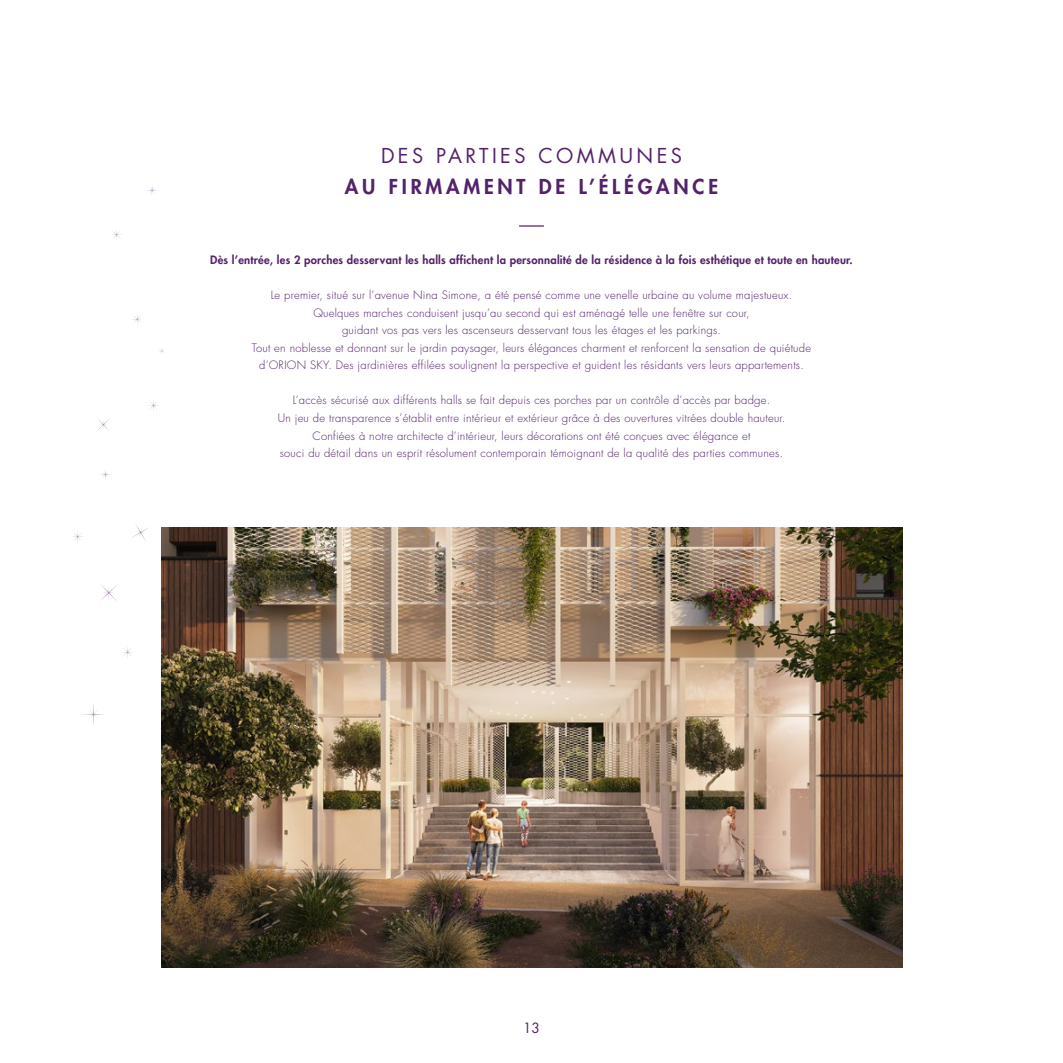
<style>
.page{position:relative;width:1063px;height:1063px;background:#fff}
.page>*{position:absolute;margin:0;border:0;box-sizing:border-box;transform-origin:0 0}
.t1{font:800 20px "Futura Std";letter-spacing:.19em;color:#53226b}
.t2{font:20px "Futura Std";letter-spacing:.17em;color:#53226b}
.t3{font:13.75px "Futura Std";color:#53226b}
.t4{font:300 11.25px/17.5px "Futura Std";letter-spacing:.02em;color:#53226b;text-align:center}
.t5{font:800 11.25px "Futura Std";letter-spacing:.02em;color:#53226b}
</style>
<div class="page">
<img style="left:161px;top:527px;width:742px;height:440px">
<svg style="left:123px;top:647px;width:10px;height:10px"></svg>
<svg style="left:112px;top:230px;width:9px;height:10px"></svg>
<svg style="left:149px;top:400px;width:10px;height:11px"></svg>
<svg style="left:73px;top:532px;width:10px;height:10px"></svg>
<svg style="left:133px;top:314px;width:8px;height:10px"></svg>
<svg style="left:100px;top:585px;width:17px;height:16px"></svg>
<svg style="left:82px;top:703px;width:22px;height:22px"></svg>
<svg style="left:132px;top:524px;width:17px;height:17px"></svg>
<svg style="left:97px;top:419px;width:12px;height:12px"></svg>
<svg style="left:100px;top:470px;width:11px;height:9px"></svg>
<svg style="left:147px;top:186px;width:10px;height:9px"></svg>
<hr style="left:519px;top:225px;width:25px;height:2px;background:#53226b">
<h1 class="t2" style="left:381px;top:143px;width:302px">DES PARTIES COMMUNES</h1>
<h1 class="t1" style="left:345px;top:174px;width:375px">AU FIRMAMENT DE L’ÉLÉGANCE</h1>
<p class="t5" style="left:210px;top:253px;width:644px">Dès l’entrée, les 2 porches desservant les halls affichent la personnalité de la résidence à la fois esthétique et toute en hauteur.</p>
<p class="t4" style="left:252px;top:287px;width:561px">Le premier, situé sur l’avenue Nina Simone, a été pensé comme une venelle urbaine au volume majestueux.<br>Quelques marches conduisent jusqu’au second qui est aménagé telle une fenêtre sur cour,<br>guidant vos pas vers les ascenseurs desservant tous les étages et les parkings.<br>Tout en noblesse et donnant sur le jardin paysager, leurs élégances charment et renforcent la sensation de quiétude d’ORION SKY. Des jardinières effilées soulignent la perspective et guident les résidants vers leurs appartements.</p>
<p class="t4" style="left:278px;top:392px;width:509px">L’accès sécurisé aux différents halls se fait depuis ces porches par un contrôle d’accès par badge.<br>Un jeu de transparence s’établit entre intérieur et extérieur grâce à des ouvertures vitrées double hauteur.<br>Confiées à notre architecte d’intérieur, leurs décorations ont été conçues avec élégance et<br>souci du détail dans un esprit résolument contemporain témoignant de la qualité des parties communes.</p>
<p class="t3" style="left:523px;top:1019px;width:18px">13</p>
</div>
